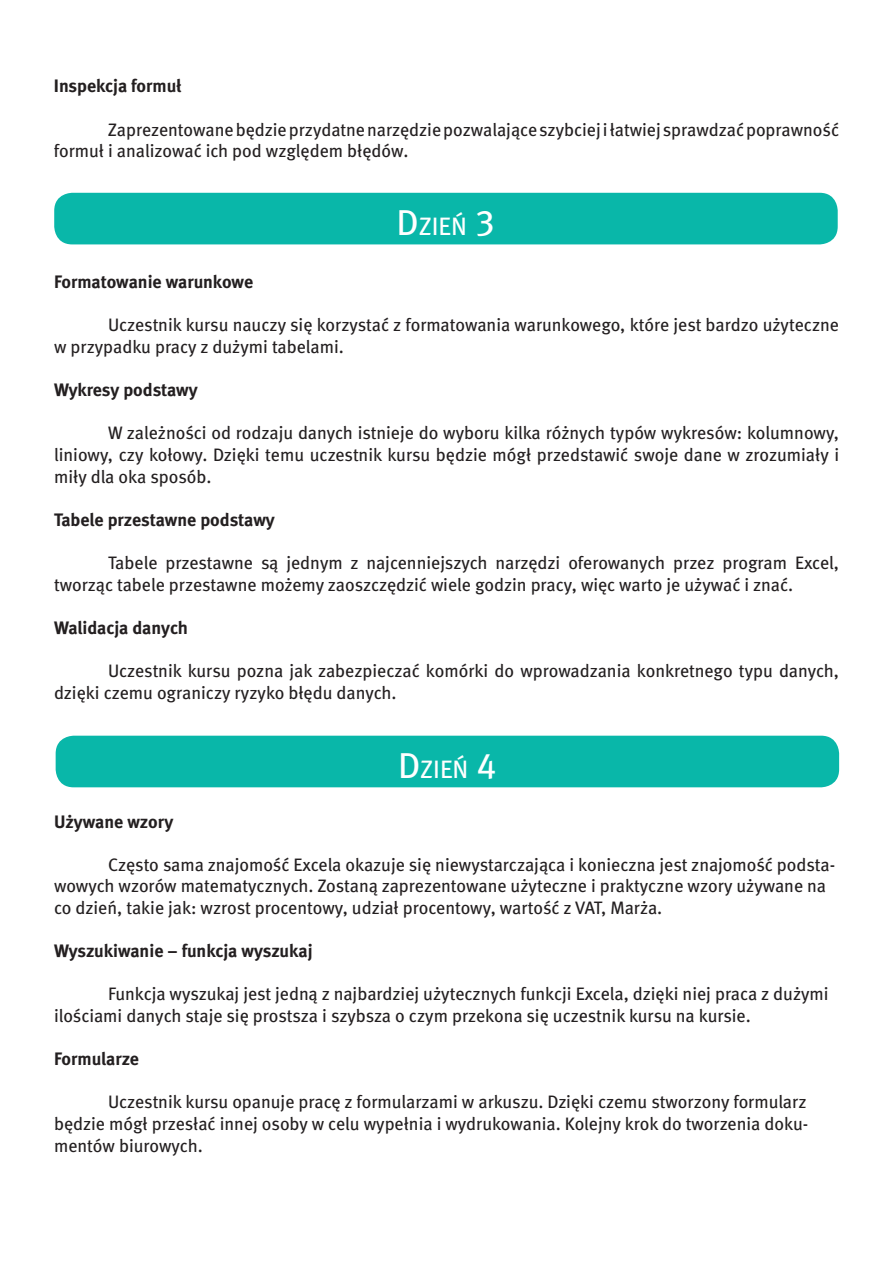
<style>
.page{position:relative;width:893px;height:1263px;background:#fff}
.page>*{position:absolute;margin:0;border:0;box-sizing:border-box;transform-origin:0 0}
.t1{font:25.2px "Meta Book CELF";color:#fff}
.t2{font:18px/21.6px "Meta Book CELF";color:#231f20}
.t3{font:18px "Meta Bold CE Lf";letter-spacing:-.005em;color:#231f20}
.s1{font-size:36px}
</style>
<div class="page">
<div style="left:54px;top:193px;width:784px;height:51px;background:#09b7a9;border-radius:18px"></div>
<div style="left:56px;top:736px;width:783px;height:51px;background:#09b7a9;border-radius:18px"></div>
<p class="t3" style="left:54px;top:75px;width:129px">Inspekcja formuł</p>
<p class="t2" style="left:54px;top:119px;width:787px;text-indent:54px">Zaprezentowane będzie przydatne narzędzie pozwalające szybciej i łatwiej sprawdzać poprawność formuł i analizować ich pod względem błędów.</p>
<p class="t1" style="left:397px;top:211px;width:100px"><span class="s1">D</span>ZIEŃ <span class="s1">3</span></p>
<p class="t3" style="left:54px;top:270px;width:201px">Formatowanie warunkowe</p>
<p class="t2" style="left:54px;top:314px;width:787px;text-indent:54px">Uczestnik kursu nauczy się korzystać z formatowania warunkowego, które jest bardzo użyteczne w przypadku pracy z dużymi tabelami.</p>
<p class="t3" style="left:54px;top:378px;width:145px">Wykresy podstawy</p>
<p class="t2" style="left:54px;top:422px;width:787px;text-align:justify;text-indent:54px">W zależności od rodzaju danych istnieje do wyboru kilka różnych typów wykresów: kolumnowy, liniowy, czy kołowy. Dzięki temu uczestnik kursu będzie mógł przedstawić swoje dane w zrozumiały i miły dla oka sposób.</p>
<p class="t3" style="left:54px;top:508px;width:222px">Tabele przestawne podstawy</p>
<p class="t2" style="left:54px;top:552px;width:787px;text-indent:54px">Tabele przestawne są jednym z najcenniejszych narzędzi oferowanych przez program Excel, tworząc tabele przestawne możemy zaoszczędzić wiele godzin pracy, więc warto je używać i znać.</p>
<p class="t3" style="left:54px;top:616px;width:136px">Walidacja danych</p>
<p class="t2" style="left:54px;top:660px;width:787px;text-indent:54px">Uczestnik kursu pozna jak zabezpieczać komórki do wprowadzania konkretnego typu danych, dzięki czemu ograniczy ryzyko błędu danych.</p>
<p class="t1" style="left:398px;top:754px;width:100px"><span class="s1">D</span>ZIEŃ <span class="s1">4</span></p>
<p class="t3" style="left:54px;top:810px;width:121px">Używane wzory</p>
<p class="t2" style="left:54px;top:854px;width:783px;text-indent:54px">Często sama znajomość Excela okazuje się niewystarczająca i konieczna jest znajomość podsta&shy;wowych wzorów matematycznych. Zostaną zaprezentowane użyteczne i praktyczne wzory używane na co dzień, takie jak: wzrost procentowy, udział procentowy, wartość z VAT, Marża.</p>
<p class="t3" style="left:54px;top:939px;width:260px">Wyszukiwanie – funkcja wyszukaj</p>
<p class="t2" style="left:54px;top:983px;width:776px;text-indent:54px">Funkcja wyszukaj jest jedną z najbardziej użytecznych funkcji Excela, dzięki niej praca z dużymi ilościami danych staje się prostsza i szybsza o czym przekona się uczestnik kursu na kursie.</p>
<p class="t3" style="left:54px;top:1047px;width:87px">Formularze</p>
<p class="t2" style="left:54px;top:1091px;width:756px;text-align:justify;text-indent:54px">Uczestnik kursu opanuje pracę z formularzami w arkuszu. Dzięki czemu stworzony formularz będzie mógł przesłać innej osoby w celu wypełnia i wydrukowania. Kolejny krok do tworzenia doku&shy;mentów biurowych.</p>
</div>
